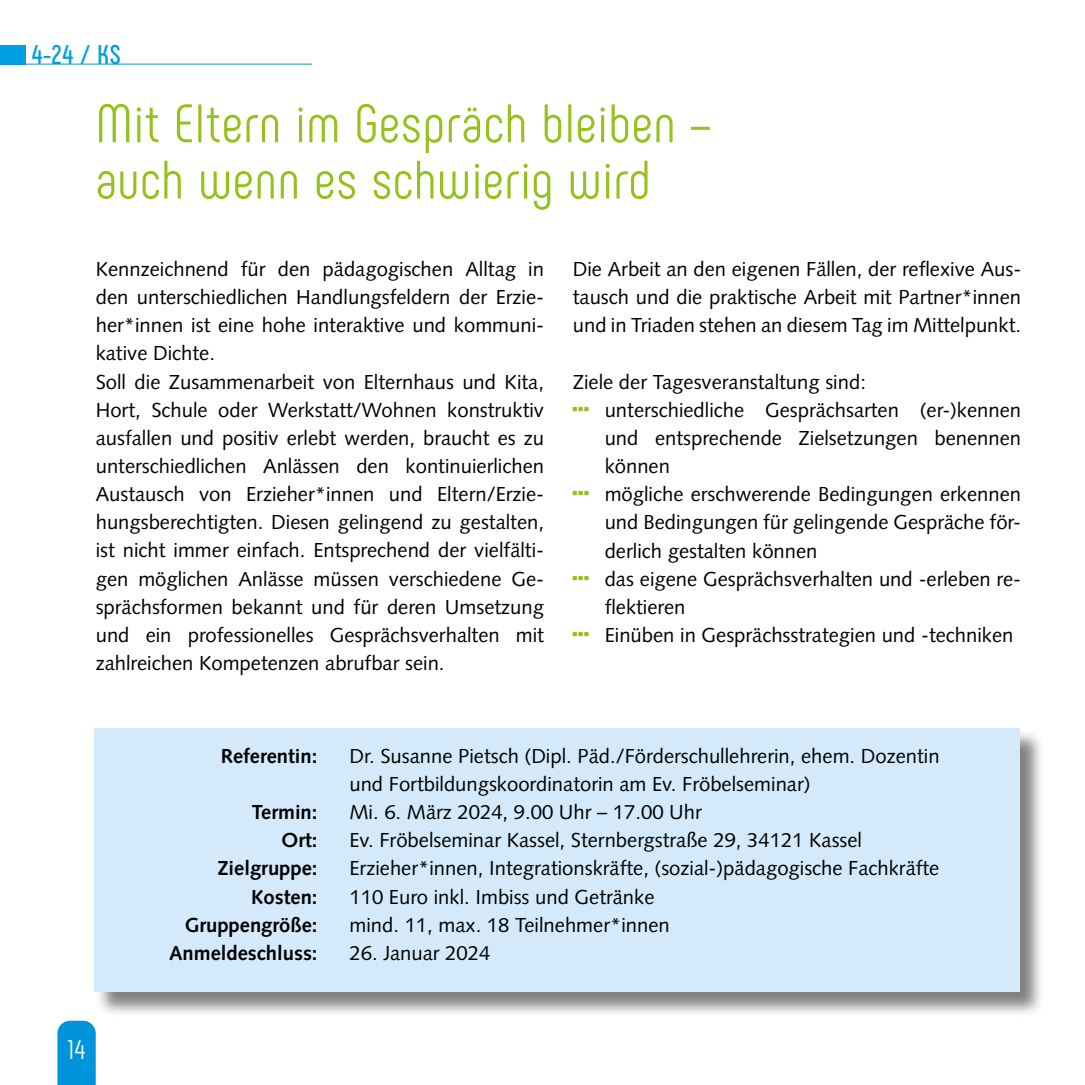
<style>
.page{position:relative;width:1085px;height:1085px;background:#fff}
.page>*{position:absolute;margin:0;border:0;box-sizing:border-box;transform-origin:0 0}
.t1{font:54px/56.2px "Phenomena";letter-spacing:.015em;color:#94c11a}
.t2{font:700 27px "Phenomena";color:#009ee3}
.t3{font:27px "Phenomena";color:#fff}
.t4{font:20.25px/28.1px "Syntax";color:#000}
.t5{font:700 20.25px "Syntax";color:#000}
</style>
<div class="page">
<svg style="left:57px;top:1020px;width:39px;height:64px;background:#0e9bdd"></svg>
<div style="left:0;top:45px;width:26px;height:19px;background:#009ee3"></div>
<div style="left:94px;top:728px;width:950px;height:289px;background:#000;opacity:.5"></div>
<div style="left:94px;top:728px;width:925px;height:264px;background:#d4eafa"></div>
<hr style="left:26px;top:64px;width:286px;height:1px;background:#0095db">
<h2 class="t2" style="left:32px;top:38px;width:90px">4-24 / KS</h2>
<h1 class="t1" style="left:96px;top:95px;width:616px">Mit Eltern im Gespräch bleiben – auch wenn es schwierig wird</h1>
<p class="t4" style="left:96px;top:255px;width:450px">Kennzeichnend für den pädagogischen Alltag in den unterschiedlichen Handlungsfeldern der Erzie&shy;her*innen ist eine hohe interaktive und kommuni&shy;kative Dichte.<br>Soll die Zusammenarbeit von Elternhaus und Kita, Hort, Schule oder Werkstatt/Wohnen konstruktiv ausfallen und positiv erlebt werden, braucht es zu unterschiedlichen Anlässen den kontinuierlichen Austausch von Erzieher*innen und Eltern/Erzie&shy;hungsberechtigten. Diesen gelingend zu gestalten, ist nicht immer einfach. Entsprechend der vielfälti&shy;gen möglichen Anlässe müssen verschiedene Ge&shy;sprächsformen bekannt und für deren Umsetzung und ein professionelles Gesprächsverhalten mit zahlreichen Kompetenzen abrufbar sein.</p>
<p class="t4" style="left:572px;top:255px;width:450px;text-align:justify">Die Arbeit an den eigenen Fällen, der reflexive Aus&shy;tausch und die praktische Arbeit mit Partner*innen und in Triaden stehen an diesem Tag im Mittelpunkt.</p>
<p class="t4" style="left:604px;top:367px;width:418px;text-indent:-32px">Ziele der Tagesveranstaltung sind:<br>unterschiedliche Gesprächsarten (er-)kennen und entsprechende Zielsetzungen benennen können<br>mögliche erschwerende Bedingungen erkennen und Bedingungen für gelingende Gespräche för&shy;derlich gestalten können<br>das eigene Gesprächsverhalten und -erleben re&shy;flektieren<br>Einüben in Gesprächsstrategien und -techniken</p>
<h2 class="t3" style="left:68px;top:1033px;width:19px">14</h2>
<p class="t5" style="left:221px;top:744px;width:98px">Referentin:</p>
<p class="t4" style="left:349px;top:741px;width:591px">Dr. Susanne Pietsch (Dipl. Päd./Förderschullehrerin, ehem. Dozentin und Fortbildungskoordinatorin am Ev. Fröbelseminar)</p>
<p class="t5" style="left:252px;top:800px;width:67px">Termin:</p>
<p class="t4" style="left:349px;top:798px;width:354px">Mi. 6. März 2024, 9.00 Uhr – 17.00 Uhr</p>
<p class="t5" style="left:281px;top:828px;width:37px">Ort:</p>
<p class="t4" style="left:349px;top:826px;width:514px">Ev. Fröbelseminar Kassel, Sternbergstraße 29, 34121 Kassel</p>
<p class="t5" style="left:217px;top:856px;width:102px">Zielgruppe:</p>
<p class="t4" style="left:349px;top:854px;width:591px">Erzieher*innen, Integrationskräfte, (sozial-)pädagogische Fachkräfte</p>
<p class="t5" style="left:251px;top:884px;width:68px">Kosten:</p>
<p class="t4" style="left:349px;top:882px;width:306px">110 Euro inkl. Imbiss und Getränke</p>
<p class="t5" style="left:185px;top:912px;width:134px">Gruppengröße:</p>
<p class="t4" style="left:349px;top:910px;width:322px">mind. 11, max. 18 Teilnehmer*innen</p>
<p class="t5" style="left:169px;top:941px;width:150px">Anmeldeschluss:</p>
<p class="t4" style="left:349px;top:938px;width:142px">26. Januar 2024</p>
</div>
